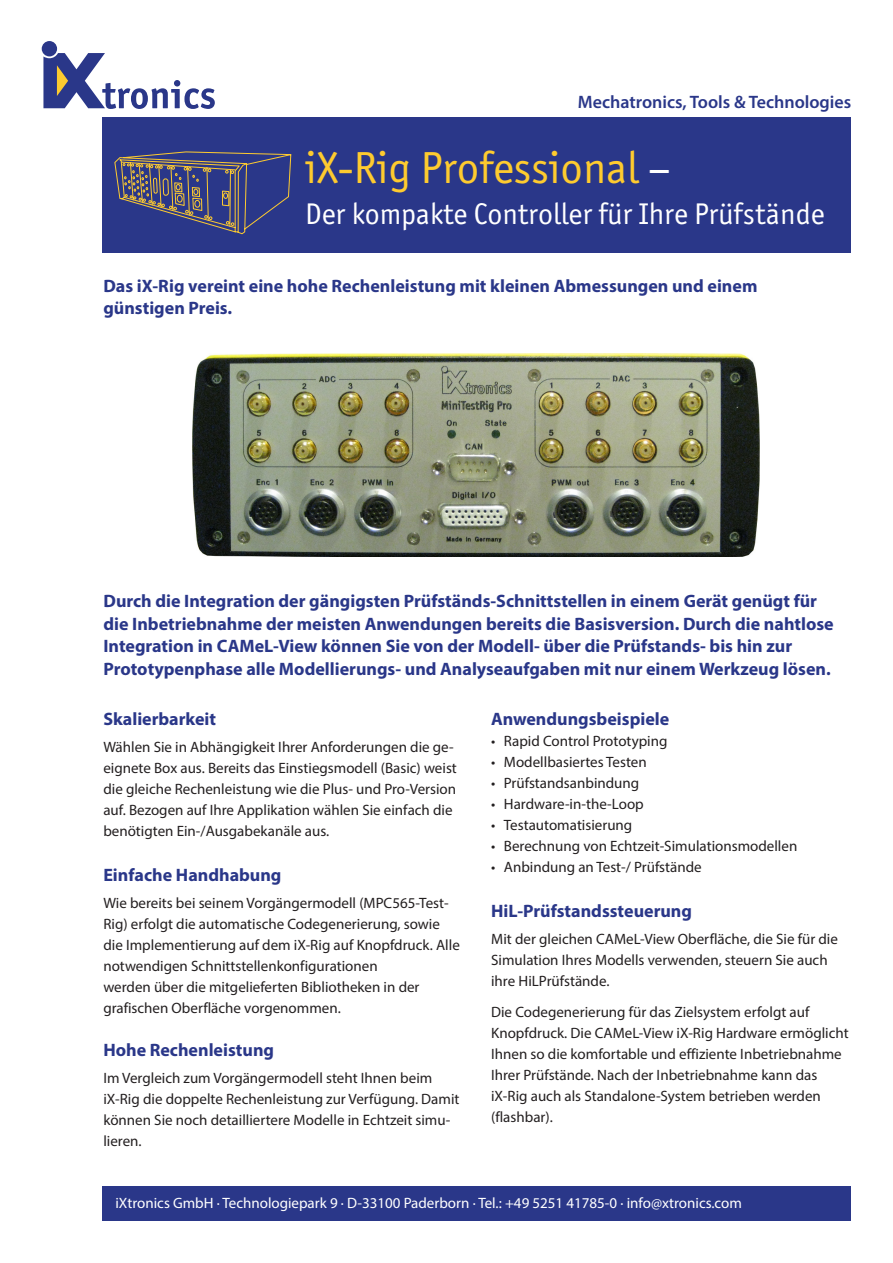
<style>
.page{position:relative;width:893px;height:1263px;background:#fff}
.page>*{position:absolute;margin:0;border:0;box-sizing:border-box;transform-origin:0 0}
.t1{font:45px "Officina San ITC";color:#fecb2f}
.t2{font:30px "Officina San ITC";color:#fff}
.t3{font:700 18px/22.5px "Myriad Pro";color:#2a3789}
.t4{font:600 18px "Myriad Pro";color:#2a3789}
.t5{font:15px/21px "Myriad Pro";color:#231f20}
.t6{font:15px "Myriad Pro";color:#fff}
.s1{color:#fff}
</style>
<div class="page">
<div style="left:102px;top:1186px;width:748px;height:34px;background:#2a3789"></div>
<div style="left:102px;top:117px;width:748px;height:135px;background:#2a3789"></div>
<div style="left:42px;top:41px;width:15px;height:15px;background:#2a3789;border-radius:50%"></div>
<svg style="left:43px;top:53px;width:172px;height:56px"></svg>
<svg style="left:114px;top:151px;width:177px;height:83px"></svg>
<img style="left:193px;top:354px;width:567px;height:203px">
<p class="t4" style="left:578px;top:91px;width:275px">Mechatronics, Tools &amp; Technologies</p>
<h1 class="t1" style="left:305px;top:142px;width:367px">iX-Rig Professional <span class="s1">–</span></h1>
<h2 class="t2" style="left:305px;top:196px;width:521px">Der kompakte Controller für Ihre Prüfstände</h2>
<p class="t3" style="left:103px;top:274px;width:656px">Das iX-Rig vereint eine hohe Rechenleistung mit kleinen Abmessungen und einem günstigen Preis.</p>
<p class="t3" style="left:103px;top:589px;width:732px">Durch die Integration der gängigsten Prüfständs-Schnittstellen in einem Gerät genügt für die Inbetriebnahme der meisten Anwendungen bereits die Basisversion. Durch die nahtlose Integration in CAMeL-View können Sie von der Modell- über die Prüfstands- bis hin zur Prototypenphase alle Modellierungs- und Analyseaufgaben mit nur einem Werkzeug lösen.</p>
<p class="t3" style="left:103px;top:707px;width:114px">Skalierbarkeit</p>
<p class="t5" style="left:103px;top:736px;width:355px">Wählen Sie in Abhängigkeit Ihrer Anforderungen die ge&shy;eignete Box aus. Bereits das Einstiegsmodell (Basic) weist die gleiche Rechenleistung wie die Plus- und Pro-Version auf. Bezogen auf Ihre Applikation wählen Sie einfach die benötigten Ein-/Ausgabekanäle aus.</p>
<p class="t3" style="left:103px;top:863px;width:180px">Einfache Handhabung</p>
<p class="t5" style="left:103px;top:892px;width:358px">Wie bereits bei seinem Vorgängermodell (MPC565-Test-Rig) erfolgt die automatische Codegenerierung, sowie die Implementierung auf dem iX-Rig auf Knopfdruck. Alle notwendigen Schnittstellenkonfigurationen<br>werden über die mitgelieferten Bibliotheken in der grafischen Oberfläche vorgenommen.</p>
<p class="t3" style="left:103px;top:1038px;width:172px">Hohe Rechenleistung</p>
<p class="t5" style="left:103px;top:1067px;width:358px">Im Vergleich zum Vorgängermodell steht Ihnen beim iX-Rig die doppelte Rechenleistung zur Verfügung. Damit können Sie noch detailliertere Modelle in Echtzeit simu&shy;lieren.</p>
<p class="t3" style="left:491px;top:707px;width:180px">Anwendungsbeispiele</p>
<p class="t5" style="left:491px;top:730px;width:178px">• Rapid Control Prototyping</p>
<p class="t5" style="left:491px;top:751px;width:157px">• Modellbasiertes Testen</p>
<p class="t5" style="left:491px;top:772px;width:150px">• Prüfstandsanbindung</p>
<p class="t5" style="left:491px;top:793px;width:154px">• Hardware-in-the-Loop</p>
<p class="t5" style="left:491px;top:814px;width:143px">• Testautomatisierung</p>
<p class="t5" style="left:491px;top:835px;width:308px">• Berechnung von Echtzeit-Simulationsmodellen</p>
<p class="t5" style="left:491px;top:856px;width:212px">• Anbindung an Test-/ Prüfstände</p>
<p class="t3" style="left:491px;top:899px;width:202px">HiL-Prüfstandssteuerung</p>
<p class="t5" style="left:491px;top:928px;width:348px">Mit der gleichen CAMeL-View Oberfläche, die Sie für die<br>Simulation Ihres Modells verwenden, steuern Sie auch ihre HiLPrüfstände.</p>
<p class="t5" style="left:491px;top:1001px;width:359px">Die Codegenerierung für das Zielsystem erfolgt auf Knopfdruck. Die CAMeL-View iX-Rig Hardware ermöglicht Ihnen so die komfortable und effiziente Inbetriebnahme Ihrer Prüfstände. Nach der Inbetriebnahme kann das iX-Rig auch als Standalone-System betrieben werden (flashbar).</p>
<p class="t6" style="left:115px;top:1194px;width:628px">iXtronics GmbH · Technologiepark 9 · D-33100 Paderborn · Tel.: +49 5251 41785-0 · info@xtronics.com</p>
</div>
